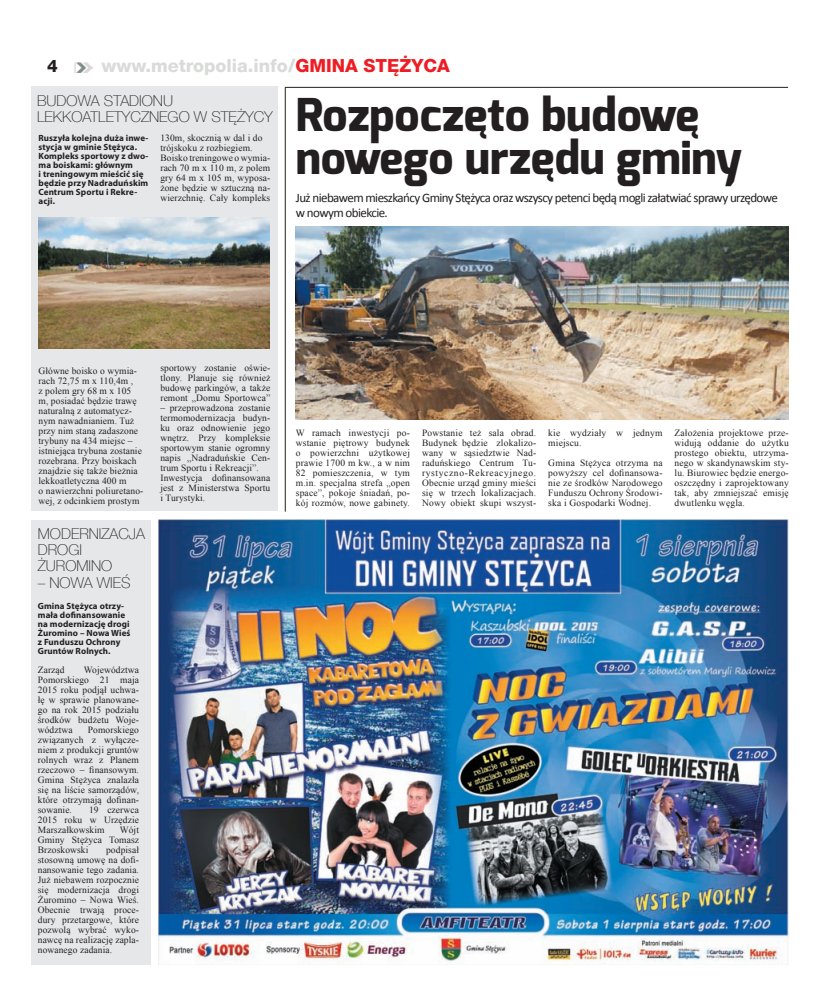
<style>
.page{position:relative;width:820px;height:993px;background:#fff}
.page>*{position:absolute;margin:0;border:0;box-sizing:border-box;transform-origin:0 0}
.t1{font:800 45.2px/43px "Exo";color:#231f20}
.t2{font:800 18px "Helvetica Neue LT Com";color:#d9dbd9}
.t3{font:800 17px "Helvetica Neue LT Com";color:#231f20}
.t4{font:100 15px/16.3px "Helvetica Neue LT Com";color:#231f20}
.t5{font:13px/15px "Calibri";letter-spacing:-.045em;color:#231f20}
.t6{font:9.5px/10px "Times New Roman";letter-spacing:.01em;color:#231f20;text-align:justify}
.t7{font:700 9px/9px "Myriad Pro";letter-spacing:.01em;color:#231f20}
.s1{color:#ee1d23}
</style>
<div class="page">
<img style="left:75px;top:62px;width:18px;height:10px">
<img style="left:158px;top:519px;width:630px;height:445px">
<div style="left:31px;top:520px;width:119px;height:444px;background:#e6e7e9"></div>
<div style="left:31px;top:86px;width:247px;height:424px;background:#e6e7e9"></div>
<hr style="left:285px;top:87px;width:1px;height:424px;background:#231f20">
<hr style="left:285px;top:87px;width:502px;height:1px;background:#231f20">
<img style="left:39px;top:217px;width:231px;height:131px">
<img style="left:295px;top:227px;width:493px;height:193px">
<h3 class="t3" style="left:47px;top:56px;width:12px">4</h3>
<h2 class="t2" style="left:101px;top:55px;width:350px">www.metropolia.info/<span class="s1">GMINA STĘŻYCA</span></h2>
<h3 class="t4" style="left:37px;top:92px;width:237px">BUDOWA STADIONU<br>LEKKOATLETYCZNEGO W STĘŻYCY</h3>
<p class="t7" style="left:39px;top:133px;width:111px">Ruszyła kolejna duża inwe&shy;stycja w gminie Stężyca.<br>Kompleks sportowy z dwo&shy;ma boiskami: głównym<br>i treningowym mieścić się będzie przy Nadraduńskim<br>Centrum Sportu i Rekre&shy;acji.</p>
<p class="t6" style="left:160px;top:132px;width:111px;text-align:left">130m, skocznią w dal i do trójskoku z rozbiegiem.<br>Boisko treningowe o wymia&shy;rach 70 m x 110 m, z polem gry 64 m x 105 m, wyposa&shy;żone będzie w sztuczną na&shy;wierzchnię. Cały kompleks</p>
<h1 class="t1" style="left:296px;top:93px;width:448px">Rozpoczęto budowę nowego urzędu gminy</h1>
<h3 class="t5" style="left:296px;top:190px;width:483px">Już niebawem mieszkańcy Gminy Stężyca oraz wszyscy petenci będą mogli załatwiać sprawy urzędowe w nowym obiekcie.</h3>
<p class="t6" style="left:39px;top:365px;width:106px;text-align:left">Główne boisko o wymia&shy;rach 72,75 m x 110,4m ,<br>z polem gry 68 m x 105 m, posiadać będzie trawę naturalną z automatycz&shy;nym nawadnianiem. Tuż przy nim staną zadaszone trybuny na 434 miejsc – istniejąca trybuna zostanie rozebrana. Przy boiskach znajdzie się także bieżnia lekkoatletyczna 400 m<br>o nawierzchni poliuretano&shy;wej, z odcinkiem prostym</p>
<h3 class="t4" style="left:38px;top:525px;width:109px">MODERNIZACJA<br>DROGI<br>ŻUROMINO</h3>
<h3 class="t4" style="left:38px;top:574px;width:94px">– NOWA WIEŚ</h3>
<p class="t7" style="left:38px;top:600px;width:94px">Gmina Stężyca otrzy&shy;mała dofinansowanie na modernizację drogi<br>Żuromino – Nowa Wieś z Funduszu Ochrony<br>Gruntów Rolnych.</p>
<p class="t6" style="left:38px;top:664px;width:28px">Zarząd</p>
<p class="t6" style="left:38px;top:664px;width:103px;text-indent:46px">Województwa Pomorskiego 21 maja 2015 roku podjął uchwa&shy;łę w sprawie planowane&shy;go na rok 2015 podziału środków budżetu Woje&shy;wództwa</p>
<p class="t6" style="left:38px;top:724px;width:103px;text-indent:50px">Pomorskiego związanych z wyłącze&shy;niem z produkcji gruntów rolnych wraz z Planem rzeczowo – finansowym.<br>Gmina Stężyca znalazła się na liście samorządów, które otrzymają dofinan&shy;sowanie.</p>
<p class="t6" style="left:38px;top:804px;width:103px;text-indent:51px">19 czerwca 2015 roku w Urzędzie Marszałkowskim</p>
<p class="t6" style="left:38px;top:824px;width:103px;text-indent:82px">Wójt Gminy Stężyca Tomasz Brzoskowski</p>
<p class="t6" style="left:38px;top:844px;width:103px;text-indent:68px">podpisał stosowną umowę na dofi&shy;nansowanie tego zadania.<br>Już niebawem rozpocznie się modernizacja drogi Żuromino – Nowa Wieś.<br>Obecnie trwają proce&shy;dury przetargowe, które pozwolą wybrać wyko&shy;nawcę na realizację zapla&shy;nowanego zadania.</p>
<p class="t6" style="left:160px;top:362px;width:111px">sportowy zostanie oświe&shy;tlony. Planuje się również budowę parkingów, a także remont „Domu Sportowca”</p>
<p class="t6" style="left:160px;top:402px;width:111px;text-align:left">– przeprowadzona zostanie termomodernizacja budyn&shy;ku oraz odnowienie jego wnętrz. Przy kompleksie sportowym stanie ogromny napis „Nadraduńskie Cen&shy;trum Sportu i Rekreacji”.<br>Inwestycja dofinansowana jest z Ministerstwa Sportu i Turystyki.</p>
<p class="t6" style="left:296px;top:427px;width:116px">W ramach inwestycji po&shy;wstanie piętrowy budynek o powierzchni użytkowej prawie 1700 m kw., a w nim 82 pomieszczenia, w tym m.in. specjalna strefa „open space”, pokoje śniadań, po&shy;kój rozmów, nowe gabinety.</p>
<p class="t6" style="left:422px;top:427px;width:116px">Powstanie też sala obrad.<br>Budynek będzie zlokalizo&shy;wany w sąsiedztwie Nad&shy;raduńskiego Centrum Tu&shy;rystyczno-Rekreacyjnego.<br>Obecnie urząd gminy mieści się w trzech lokalizacjach.<br>Nowy obiekt skupi wszyst-</p>
<p class="t6" style="left:548px;top:427px;width:116px">kie wydziały w jednym miejscu.</p>
<p class="t6" style="left:548px;top:457px;width:116px">Gmina Stężyca otrzyma na powyższy cel dofinansowa&shy;nie ze środków Narodowego Funduszu Ochrony Środowi&shy;ska i Gospodarki Wodnej.</p>
<p class="t6" style="left:674px;top:427px;width:116px">Założenia projektowe prze&shy;widują oddanie do użytku prostego obiektu, utrzyma&shy;nego w skandynawskim sty&shy;lu. Biurowiec będzie energo&shy;oszczędny i zaprojektowany tak, aby zmniejszać emisję dwutlenku węgla.</p>
</div>
